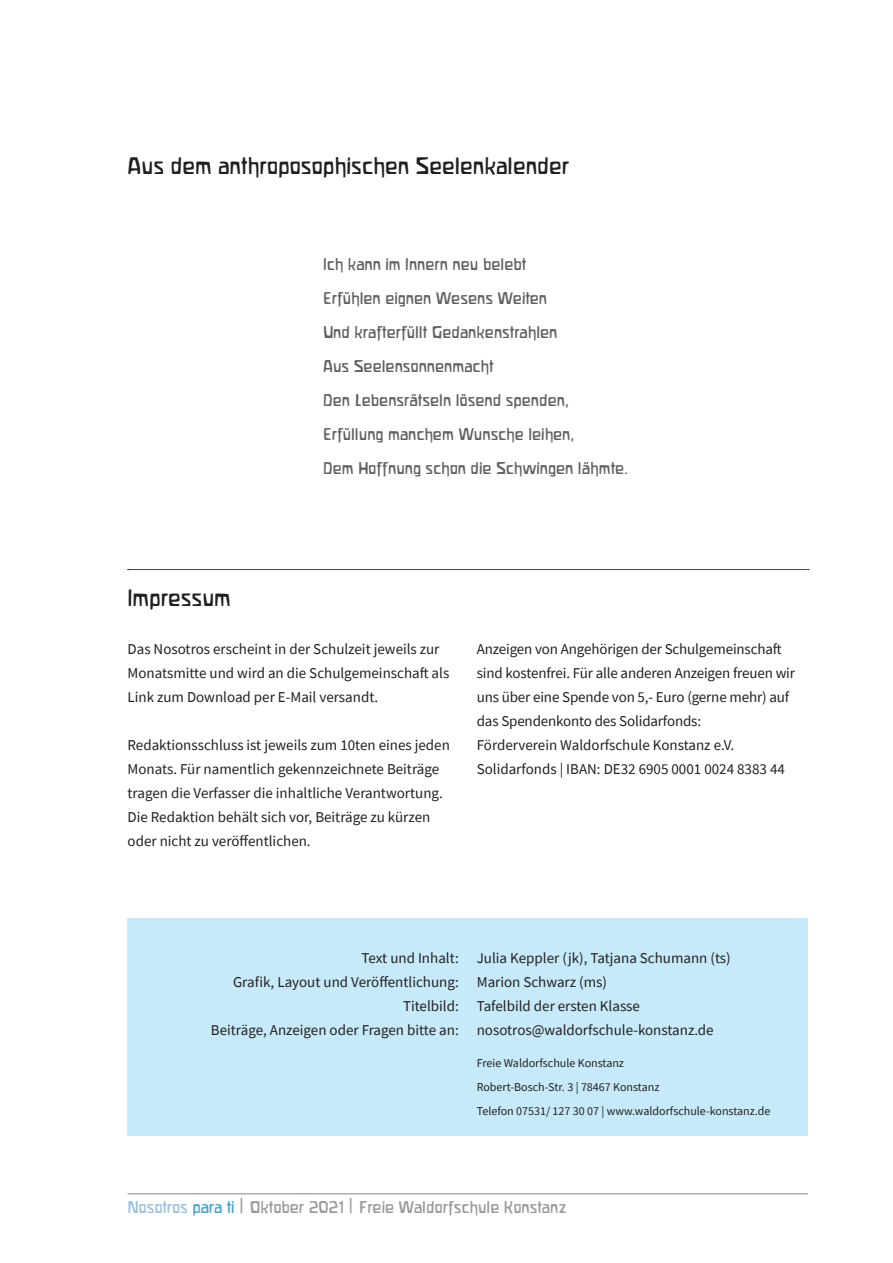
<style>
.page{position:relative;width:893px;height:1263px;background:#fff}
.page>*{position:absolute;margin:0;border:0;box-sizing:border-box;transform-origin:0 0}
.Titel{font:21px "Waldorfschrift";color:#231f20}
.t1{font:15px/24px "Source Sans Pro";color:#231f20}
.Seelenkalender{font:15px "Waldorfschrift";color:#636366}
.t2{font:15px "Waldorfschrift";color:#808285}
.t3{font:12px/24px "Source Sans Pro";color:#231f20}
.s1{color:#81b3d7}
.s2{color:#1d8fc4}
.s3{font-family:"Plume";font-size:21px}
</style>
<div class="page">
<hr style="left:128px;top:1193px;width:680px;height:1px;background:#808285">
<svg style="left:128px;top:569px;width:681px;height:1px"></svg>
<div style="left:127px;top:918px;width:681px;height:217px;background:#c6eafa"></div>
<p class="Titel" style="left:128px;top:153px;width:443px">Aus dem anthroposophischen Seelenkalender</p>
<p class="Titel" style="left:127px;top:585px;width:105px">Impressum</p>
<p class="Seelenkalender" style="left:323px;top:255px;width:205px">Ich kann im Innern neu belebt</p>
<p class="Seelenkalender" style="left:323px;top:289px;width:226px">Erfühlen eignen Wesens Weiten</p>
<p class="Seelenkalender" style="left:323px;top:323px;width:236px">Und krafterfüllt Gedankenstrahlen</p>
<p class="Seelenkalender" style="left:323px;top:357px;width:172px">Aus Seelensonnenmacht</p>
<p class="Seelenkalender" style="left:323px;top:391px;width:247px">Den Lebensrätseln lösend spenden,</p>
<p class="Seelenkalender" style="left:323px;top:425px;width:253px">Erfüllung manchem Wunsche leihen,</p>
<p class="Seelenkalender" style="left:323px;top:459px;width:306px">Dem Hoffnung schon die Schwingen lähmte.</p>
<p class="t1" style="left:128px;top:637px;width:323px">Das Nosotros erscheint in der Schulzeit jeweils zur<br>Monatsmitte und wird an die Schulgemeinschaft als<br>Link zum Download per E-Mail versandt.</p>
<p class="t1" style="left:128px;top:733px;width:324px">Redaktionsschluss ist jeweils zum 10ten eines jeden Monats. Für namentlich gekennzeichnete Beiträge tragen die Verfasser die inhaltliche Verantwortung.<br>Die Redaktion behält sich vor, Beiträge zu kürzen oder nicht zu veröffentlichen.</p>
<p class="t1" style="left:477px;top:637px;width:320px">Anzeigen von Angehörigen der Schulgemeinschaft sind kostenfrei. Für alle anderen Anzeigen freuen wir uns über eine Spende von 5,- Euro (gerne mehr) auf das Spendenkonto des Solidarfonds:<br>Förderverein Waldorfschule Konstanz e.V.<br>Solidarfonds | IBAN: DE32 6905 0001 0024 8383 44</p>
<p class="t1" style="left:211px;top:946px;width:249px;text-align:right">Text und Inhalt:<br>Grafik, Layout und Veröffentlichung:<br>Titelbild:<br>Beiträge, Anzeigen oder Fragen bitte an:</p>
<p class="t1" style="left:477px;top:946px;width:255px">Julia Keppler (jk), Tatjana Schumann (ts)<br>Marion Schwarz (ms)<br>Tafelbild der ersten Klasse nosotros@waldorfschule-konstanz.de</p>
<p class="t3" style="left:477px;top:1051px;width:295px">Freie Waldorfschule Konstanz<br>Robert-Bosch-Str. 3 | 78467 Konstanz<br>Telefon 07531/ 127 30 07 | www.waldorfschule-konstanz.de</p>
<p class="t2" style="left:128px;top:1198px;width:440px"><span class="s1">Nosotros</span> <span class="s2">para ti</span> <span class="s3">|</span> Oktober 2021 <span class="s3">|</span> Freie Waldorfschule Konstanz</p>
<p class="t2" style="left:192px;top:1198px;width:329px"><span class="s3">|</span> Oktober 2021 <span class="s3">|</span> Freie Waldorfschule Konstanz</p>
</div>
